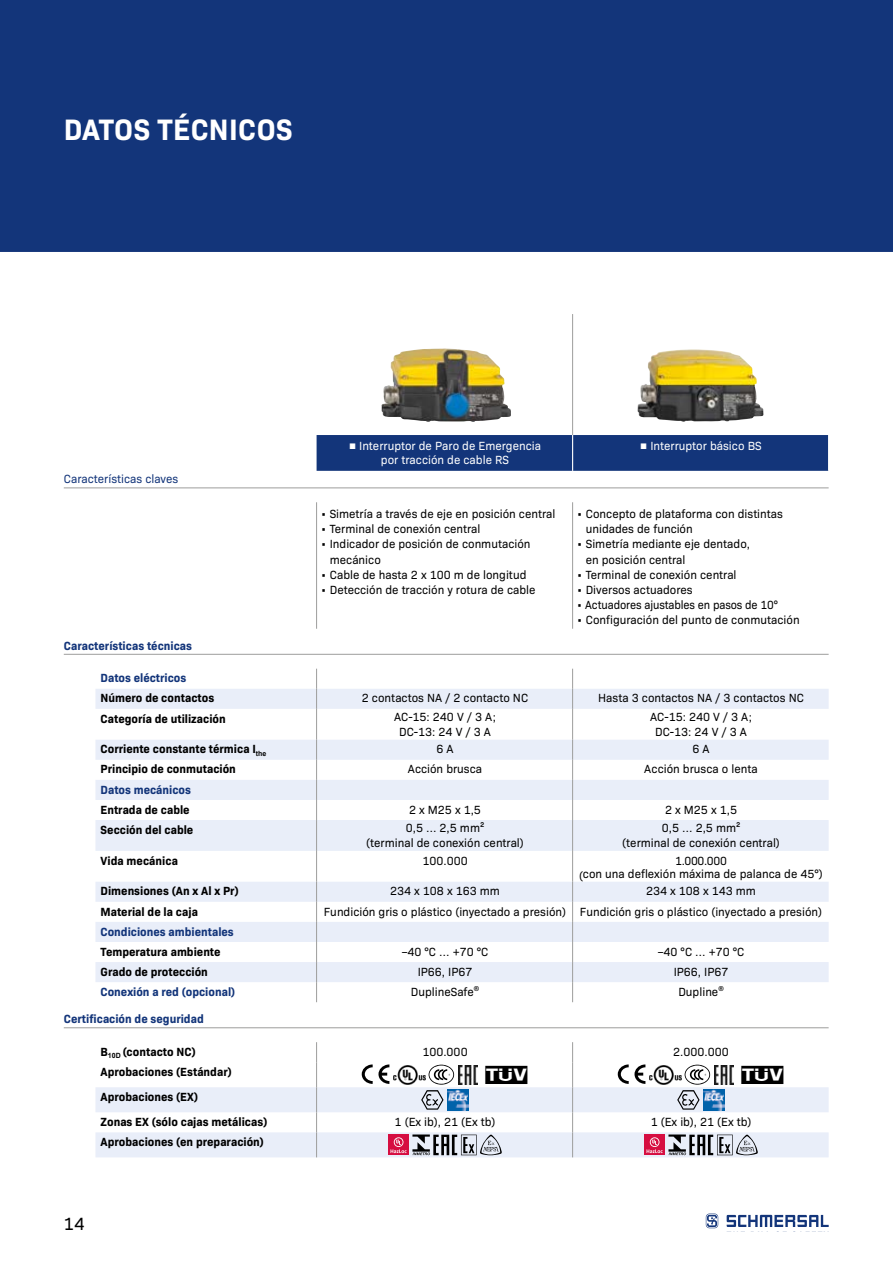
<style>
.page{position:relative;width:893px;height:1263px;background:#fff}
.page>*{position:absolute;margin:0;border:0;box-sizing:border-box;transform-origin:0 0}
.t1{font:700 30px "Bio Sans";letter-spacing:.01em;color:#fff}
.t2{font:25.65px "Signmaster Regulr";color:#000}
.t3{font:18px "Bio Sans";color:#000}
.t4{font:12px/15px "Bio Sans";color:#000;text-align:center}
.t5{font:700 12px "Bio Sans";color:#000}
.t6{font:700 12px "Bio Sans";color:#13357a}
.t7{font:12px/13.5px "Bio Sans";color:#fff;text-align:center}
.t8{font:12px/13.5px "Bio Sans";color:#000;text-align:center;scale:.95 1}
.t9{font:12px "Bio Sans";color:#000;scale:.93 1}
.t10{font:12px "Bio Sans";color:#13357a}
.s1{font-family:"Arial";font-weight:700}
</style>
<div class="page">
<svg style="left:727px;top:1215px;width:102px;height:12px"></svg>
<svg style="left:706px;top:1213px;width:12px;height:15px"></svg>
<div style="left:317px;top:435px;width:511px;height:36px;background:#13357a"></div>
<svg style="left:95px;top:689px;width:734px;height:468px"></svg>
<hr style="left:316px;top:502px;width:1px;height:127px;background:#9d9d9c">
<hr style="left:572px;top:502px;width:1px;height:127px;background:#9d9d9c">
<svg style="left:316px;top:669px;width:1px;height:40px"></svg>
<svg style="left:572px;top:669px;width:1px;height:40px"></svg>
<hr style="left:316px;top:709px;width:1px;height:31px;background:#9d9d9c">
<hr style="left:572px;top:709px;width:1px;height:31px;background:#9d9d9c">
<svg style="left:316px;top:740px;width:1px;height:80px"></svg>
<svg style="left:572px;top:740px;width:1px;height:80px"></svg>
<hr style="left:316px;top:820px;width:1px;height:31px;background:#9d9d9c">
<hr style="left:572px;top:820px;width:1px;height:31px;background:#9d9d9c">
<hr style="left:316px;top:851px;width:1px;height:31px;background:#9d9d9c">
<hr style="left:572px;top:851px;width:1px;height:31px;background:#9d9d9c">
<svg style="left:316px;top:882px;width:1px;height:120px"></svg>
<svg style="left:572px;top:882px;width:1px;height:120px"></svg>
<svg style="left:316px;top:1042px;width:1px;height:115px"></svg>
<svg style="left:572px;top:1042px;width:1px;height:115px"></svg>
<hr style="left:572px;top:314px;width:1px;height:121px;background:#9d9d9c">
<hr style="left:572px;top:435px;width:1px;height:36px;background:#fff">
<img style="left:381px;top:349px;width:130px;height:73px">
<img style="left:637px;top:349px;width:126px;height:73px">
<hr style="left:64px;top:487px;width:765px;height:1px;background:#9d9d9c">
<hr style="left:64px;top:654px;width:765px;height:1px;background:#9d9d9c">
<hr style="left:64px;top:1027px;width:765px;height:1px;background:#9d9d9c">
<svg style="left:362px;top:1064px;width:27px;height:20px"></svg>
<img style="left:393px;top:1065px;width:28px;height:20px">
<img style="left:459px;top:1065px;width:19px;height:19px">
<svg style="left:618px;top:1064px;width:27px;height:20px"></svg>
<img style="left:649px;top:1065px;width:28px;height:20px">
<img style="left:715px;top:1065px;width:19px;height:19px">
<svg style="left:421px;top:1065px;width:33px;height:45px"></svg>
<img style="left:447px;top:1089px;width:21px;height:21px">
<svg style="left:677px;top:1065px;width:33px;height:45px"></svg>
<img style="left:703px;top:1089px;width:21px;height:21px">
<div style="left:388px;top:1134px;width:21px;height:21px;background:#d60e41"></div>
<svg style="left:390px;top:1134px;width:112px;height:21px;background:#aa909d"></svg>
<div style="left:644px;top:1134px;width:21px;height:21px;background:#d60e41"></div>
<svg style="left:646px;top:1134px;width:112px;height:21px;background:#aa909d"></svg>
<div style="left:0;top:0;width:893px;height:252px;background:#13357a"></div>
<h1 class="t1" style="left:64px;top:106px;width:230px">DATOS TÉCNICOS</h1>
<p class="t10" style="left:64px;top:470px;width:116px">Características claves</p>
<p class="t7" style="left:349px;top:438px;width:193px"><span class="s1">■</span> Interruptor de Paro de Emergencia por tracción de cable RS</p>
<p class="t7" style="left:640px;top:438px;width:123px"><span class="s1">■</span> Interruptor básico BS</p>
<p class="t4" style="left:321px;top:505px;width:236px">• Simetría a través de eje en posición central</p>
<p class="t4" style="left:321px;top:521px;width:161px">• Terminal de conexión central</p>
<p class="t4" style="left:330px;top:536px;width:202px;text-align:left;text-indent:-9px">• Indicador de posición de conmutación mecánico</p>
<p class="t4" style="left:321px;top:566px;width:207px">• Cable de hasta 2 x 100 m de longitud</p>
<p class="t4" style="left:321px;top:581px;width:216px">• Detección de tracción y rotura de cable</p>
<p class="t4" style="left:586px;top:505px;width:199px;text-align:left;text-indent:-9px">• Concepto de plataforma con distintas unidades de función</p>
<p class="t4" style="left:586px;top:536px;width:166px;text-align:left;text-indent:-9px">• Simetría mediante eje dentado, en posición central</p>
<p class="t4" style="left:577px;top:566px;width:161px">• Terminal de conexión central</p>
<p class="t4" style="left:577px;top:581px;width:117px">• Diversos actuadores</p>
<p class="t9" style="left:577px;top:596px;width:218px">• Actuadores ajustables en pasos de 10°</p>
<p class="t4" style="left:577px;top:612px;width:224px">• Configuración del punto de conmutación</p>
<p class="t6" style="left:64px;top:636px;width:130px">Características técnicas</p>
<p class="t6" style="left:101px;top:669px;width:87px">Datos eléctricos</p>
<p class="t5" style="left:101px;top:689px;width:115px">Número de contactos</p>
<p class="t4" style="left:362px;top:690px;width:168px">2 contactos NA / 2 contacto NC</p>
<p class="t4" style="left:598px;top:690px;width:207px">Hasta 3 contactos NA / 3 contactos NC</p>
<p class="t5" style="left:101px;top:709px;width:127px">Categoría de utilización</p>
<p class="t4" style="left:394px;top:708px;width:103px">AC-15: 240 V / 3 A;<br>DC-13: 24 V / 3 A</p>
<p class="t4" style="left:650px;top:708px;width:103px">AC-15: 240 V / 3 A;<br>DC-13: 24 V / 3 A</p>
<p class="t5" style="left:101px;top:740px;width:167px">Corriente constante térmica I<sub>the</sub></p>
<p class="t4" style="left:436px;top:741px;width:19px">6 A</p>
<p class="t4" style="left:692px;top:741px;width:19px">6 A</p>
<p class="t5" style="left:101px;top:760px;width:137px">Principio de conmutación</p>
<p class="t4" style="left:408px;top:761px;width:76px">Acción brusca</p>
<p class="t4" style="left:644px;top:761px;width:115px">Acción brusca o lenta</p>
<p class="t6" style="left:101px;top:780px;width:92px">Datos mecánicos</p>
<p class="t5" style="left:101px;top:800px;width:91px">Entrada de cable</p>
<p class="t4" style="left:409px;top:801px;width:73px">2 x M25 x 1,5</p>
<p class="t4" style="left:665px;top:801px;width:73px">2 x M25 x 1,5</p>
<p class="t5" style="left:101px;top:820px;width:94px">Sección del cable</p>
<p class="t4" style="left:366px;top:820px;width:159px">0,5 … 2,5 mm²<br>(terminal de conexión central)</p>
<p class="t4" style="left:622px;top:820px;width:159px">0,5 … 2,5 mm²<br>(terminal de conexión central)</p>
<p class="t5" style="left:101px;top:851px;width:79px">Vida mecánica</p>
<p class="t4" style="left:422px;top:852px;width:47px">100.000</p>
<p class="t8" style="left:579px;top:853px;width:258px">1.000.000<br>(con una deflexión máxima de palanca de 45°)</p>
<p class="t5" style="left:101px;top:882px;width:140px">Dimensiones (An x Al x Pr)</p>
<p class="t4" style="left:390px;top:883px;width:111px">234 x 108 x 163 mm</p>
<p class="t4" style="left:646px;top:883px;width:111px">234 x 108 x 143 mm</p>
<p class="t5" style="left:101px;top:902px;width:99px">Material de la caja</p>
<p class="t4" style="left:324px;top:903px;width:500px">Fundición gris o plástico (inyectado a presión) Fundición gris o plástico (inyectado a presión)</p>
<p class="t6" style="left:101px;top:922px;width:135px">Condiciones ambientales</p>
<p class="t5" style="left:101px;top:942px;width:122px">Temperatura ambiente</p>
<p class="t4" style="left:402px;top:943px;width:88px">–40 °C … +70 °C</p>
<p class="t4" style="left:658px;top:943px;width:88px">–40 °C … +70 °C</p>
<p class="t5" style="left:101px;top:962px;width:109px">Grado de protección</p>
<p class="t4" style="left:418px;top:963px;width:56px">IP66, IP67</p>
<p class="t4" style="left:674px;top:963px;width:56px">IP66, IP67</p>
<p class="t6" style="left:101px;top:982px;width:136px">Conexión a red (opcional)</p>
<p class="t4" style="left:411px;top:983px;width:70px">DuplineSafe<sup>®</sup></p>
<p class="t4" style="left:678px;top:983px;width:47px">Dupline<sup>®</sup></p>
<p class="t6" style="left:64px;top:1010px;width:141px">Certificación de seguridad</p>
<p class="t5" style="left:101px;top:1042px;width:97px">B<sub>10D</sub> (contacto NC)</p>
<p class="t4" style="left:422px;top:1043px;width:47px">100.000</p>
<p class="t4" style="left:673px;top:1043px;width:57px">2.000.000</p>
<p class="t5" style="left:101px;top:1087px;width:99px">Aprobaciones (EX)</p>
<p class="t5" style="left:101px;top:1062px;width:133px">Aprobaciones (Estándar)</p>
<h2 class="t2" style="left:484px;top:1060px;width:46px">F</h2>
<h2 class="t2" style="left:740px;top:1060px;width:46px">F</h2>
<p class="t5" style="left:101px;top:1113px;width:168px">Zonas EX (sólo cajas metálicas)</p>
<p class="t4" style="left:395px;top:1113px;width:102px">1 (Ex ib), 21 (Ex tb)</p>
<p class="t4" style="left:651px;top:1113px;width:102px">1 (Ex ib), 21 (Ex tb)</p>
<p class="t5" style="left:101px;top:1133px;width:165px">Aprobaciones (en preparación)</p>
<h3 class="t3" style="left:63px;top:1210px;width:23px">14</h3>
</div>
